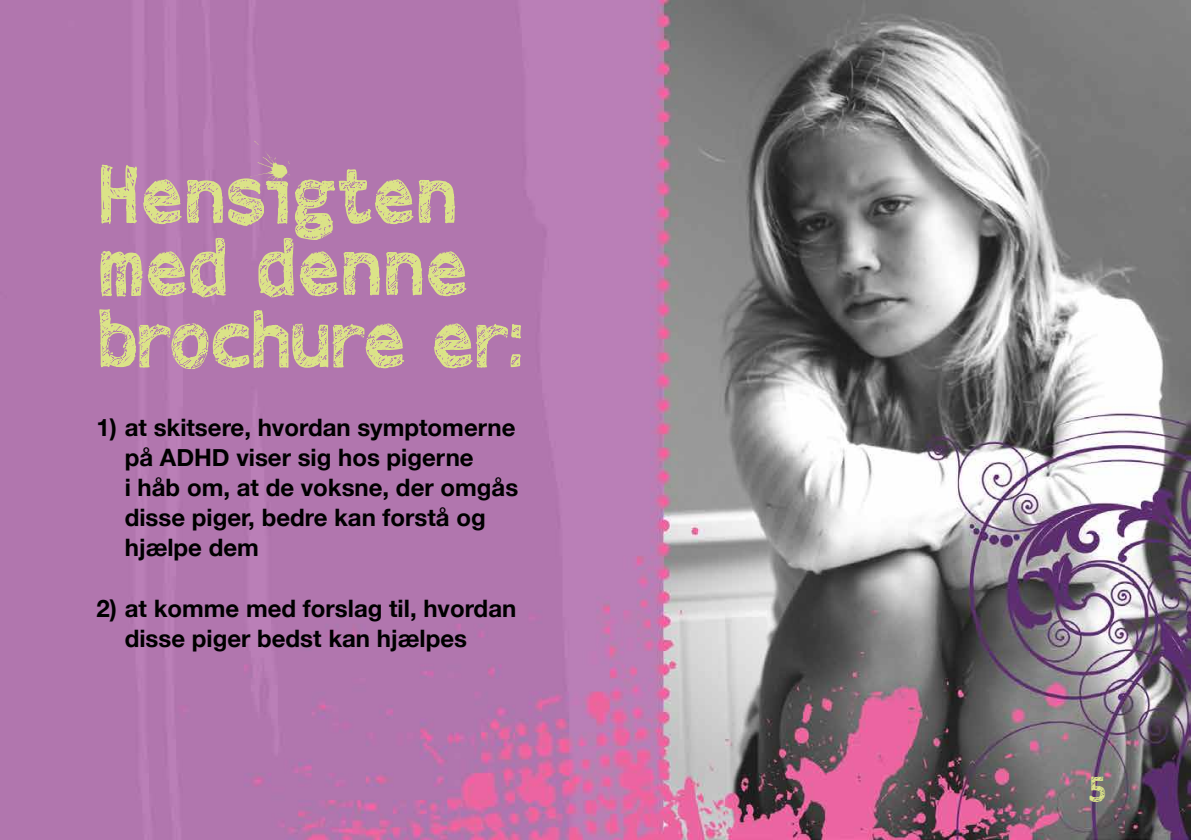
<style>
.page{position:relative;width:1191px;height:840px;background:#fff}
.page>*{position:absolute;margin:0;border:0;box-sizing:border-box;transform-origin:0 0}
.t1{font:88px/72px "Tracing Blood";color:#dbe388}
.t2{font:38px "Tracing Blood";color:#dbe388}
.t3{font:700 24px/30px "Helvetica Neue";color:#000}
</style>
<div class="page">
<img style="left:0;top:0;width:1190px;height:839px">
<h1 class="t1" style="left:96px;top:154px;width:429px">Hensigten med denne brochure er:</h1>
<p class="t3" style="left:125px;top:413px;width:395px;text-indent:-28px">1) at skitsere, hvordan symptomerne på ADHD viser sig hos pigerne<br>i håb om, at de voksne, der omgås disse piger, bedre kan forstå og hjælpe dem</p>
<p class="t3" style="left:125px;top:593px;width:393px;text-indent:-28px">2) at komme med forslag til, hvordan disse piger bedst kan hjælpes</p>
<h2 class="t2" style="left:1088px;top:764px;width:20px">5</h2>
</div>
